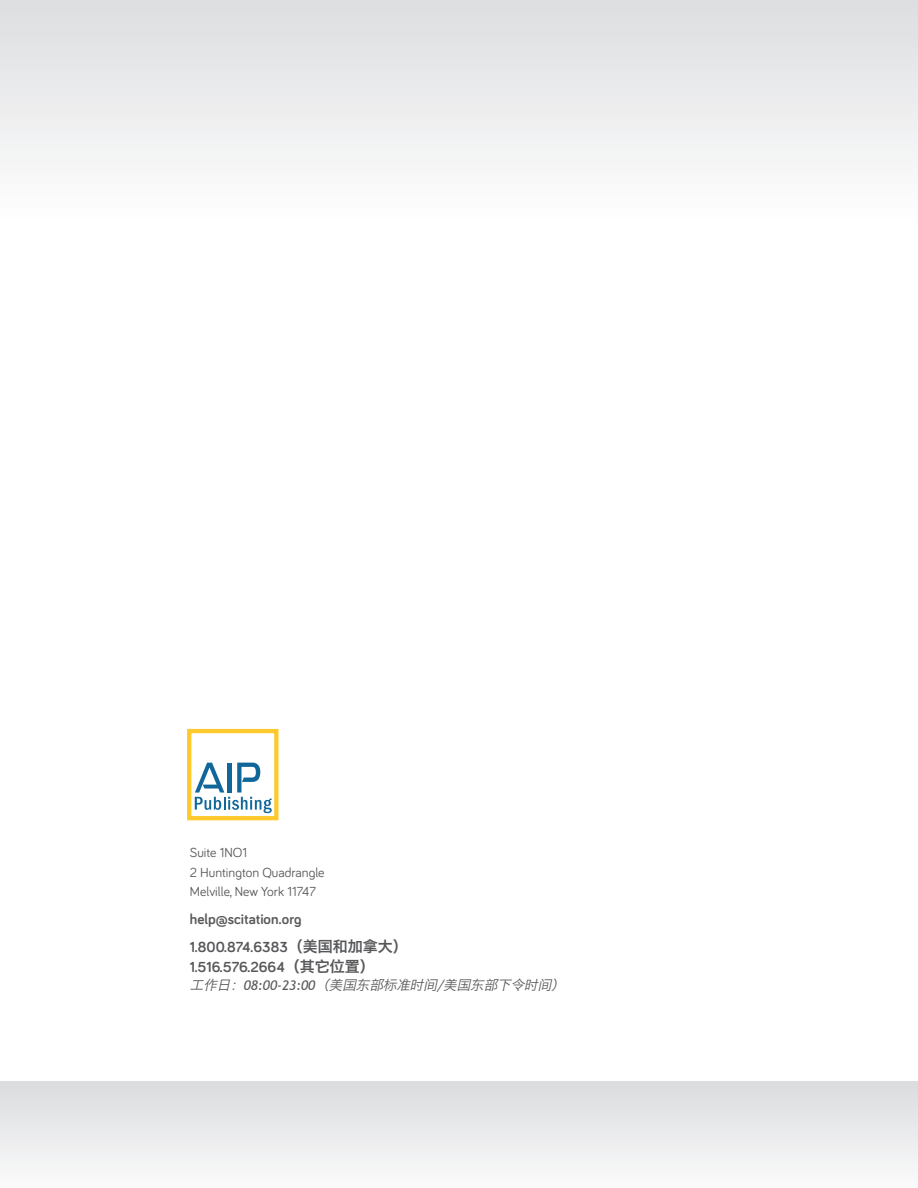
<style>
.page{position:relative;width:918px;height:1188px;background:#fff}
.page>*{position:absolute;margin:0;border:0;box-sizing:border-box;transform-origin:0 0}
.t1{font:700 15px/28px "Bariol";color:#57585a}
.t2{font:13.5px/19.5px "Bariol";color:#57585a}
.t3{font:italic 13.5px "Hiragino Sans GB W3";color:#57585a}
.s1{font-family:"Hiragino Sans GB W6";font-weight:400}
.s2{font-family:"Trebuchet MS"}
</style>
<div class="page">
<div style="left:0;top:1082px;width:918px;height:106px;background:linear-gradient(to bottom,#dbdcde,#fafafb)"></div>
<div style="left:0;top:0;width:918px;height:221px;background:linear-gradient(to bottom,#dcdde0,#fefefe)"></div>
<div style="left:187px;top:729px;width:91px;height:91px;border:4px solid #fdc92d"></div>
<svg style="left:195px;top:763px;width:77px;height:50px"></svg>
<p class="t2" style="left:190px;top:842px;width:136px">Suite 1NO1<br>2 Huntington Quadrangle<br>Melville, New York 11747</p>
<p class="t1" style="left:190px;top:905px;width:219px">help@scitation.org<br>1.800.874.6383<span class="s1">（美国和加拿大）</span></p>
<p class="t1" style="left:190px;top:952px;width:186px">1.516.576.2664<span class="s1">（其它位置）</span></p>
<p class="t3" style="left:190px;top:976px;width:380px">工作日：<span class="s2">0 8 : 0 0 - 2 3 : 0 0</span> （美国东部标准时间/美国东部下令时间）</p>
</div>
